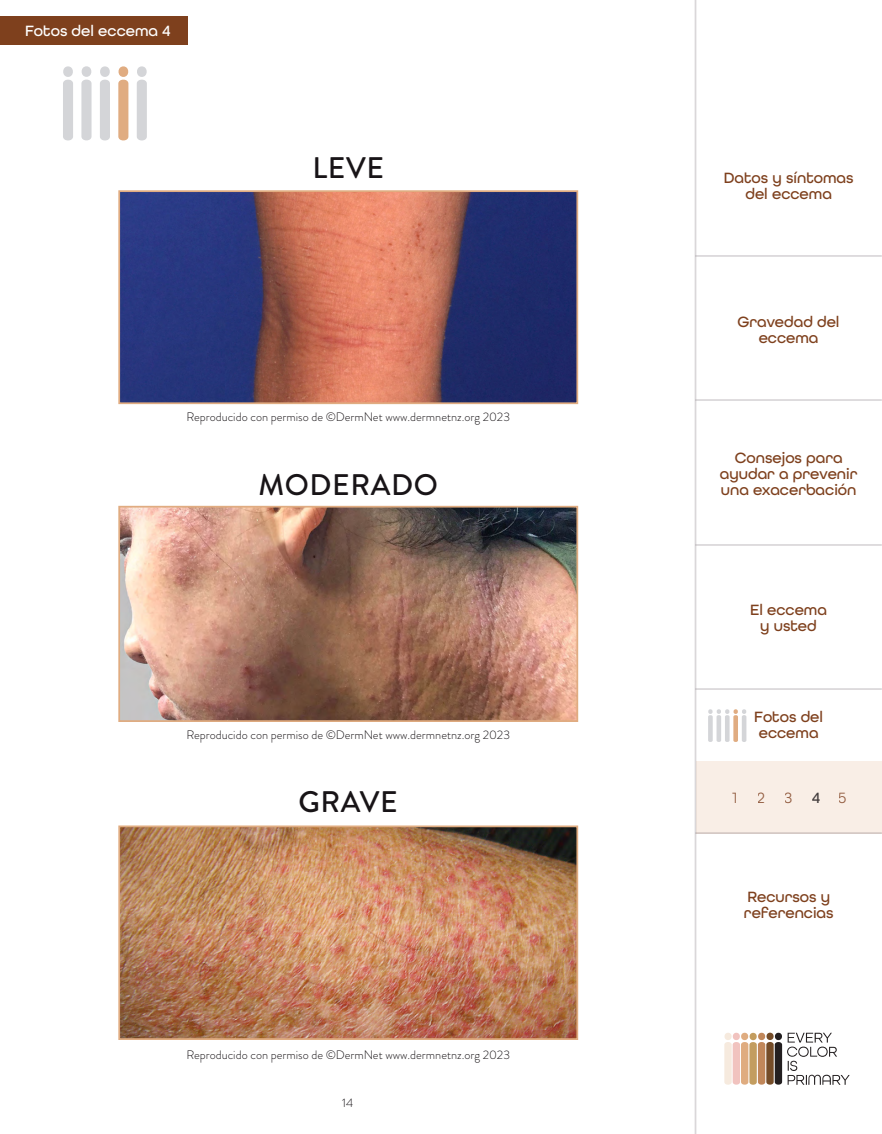
<style>
.page{position:relative;width:882px;height:1134px;background:#fff}
.page>*{position:absolute;margin:0;border:0;box-sizing:border-box;transform-origin:0 0}
.t1{font:500 29.75px "Brandon Grotesque";letter-spacing:.02em;color:#181417}
.t2{font:500 15.75px/15.8px "All Round Gothic";color:#7e401d;text-align:center}
.t3{font:500 15.75px "All Round Gothic";color:#fff}
.t4{font:15.75px "All Round Gothic";color:#7e401d}
.t5{font:300 12.25px "Brandon Grotesque";color:#181417}
.s1{font-weight:500;color:#181417}
</style>
<div class="page">
<hr style="left:695px;top:0;width:1px;height:1134px;background:#a29ba1">
<img style="left:121px;top:828px;width:454px;height:209px">
<div style="left:118px;top:825px;width:460px;height:215px;border:2px solid #e0ac81"></div>
<img style="left:121px;top:509px;width:454px;height:210px">
<div style="left:118px;top:506px;width:460px;height:216px;border:2px solid #e0ac81"></div>
<svg style="left:118px;top:66px;width:29px;height:75px"></svg>
<svg style="left:63px;top:66px;width:47px;height:75px"></svg>
<img style="left:121px;top:193px;width:454px;height:208px">
<div style="left:118px;top:190px;width:460px;height:214px;border:2px solid #e0ac81"></div>
<div style="left:0;top:16px;width:188px;height:29px;background:#7e401d"></div>
<svg style="left:724px;top:1033px;width:126px;height:52px"></svg>
<hr style="left:695px;top:544px;width:187px;height:2px;background:#a29ba1">
<hr style="left:695px;top:688px;width:187px;height:2px;background:#a29ba1">
<hr style="left:695px;top:832px;width:187px;height:2px;background:#a29ba1">
<hr style="left:695px;top:399px;width:187px;height:2px;background:#a29ba1">
<hr style="left:695px;top:255px;width:187px;height:2px;background:#a29ba1">
<svg style="left:708px;top:709px;width:39px;height:33px"></svg>
<div style="left:696px;top:761px;width:186px;height:72px;background:#f9eee6"></div>
<p class="t3" style="left:25px;top:21px;width:147px">Fotos del eccema 4</p>
<h1 class="t1" style="left:312px;top:147px;width:73px">LEVE</h1>
<p class="t5" style="left:187px;top:409px;width:325px">Reproducido con permiso de ©DermNet www.dermnetnz.org 2023</p>
<h1 class="t1" style="left:258px;top:465px;width:181px">MODERADO</h1>
<p class="t5" style="left:187px;top:726px;width:325px">Reproducido con permiso de ©DermNet www.dermnetnz.org 2023</p>
<h1 class="t1" style="left:299px;top:781px;width:101px">GRAVE</h1>
<p class="t5" style="left:187px;top:1046px;width:325px">Reproducido con permiso de ©DermNet www.dermnetnz.org 2023</p>
<p class="t5" style="left:342px;top:1094px;width:13px">14</p>
<p class="t2" style="left:724px;top:170px;width:131px">Datos y síntomas del eccema</p>
<p class="t2" style="left:738px;top:314px;width:103px">Gravedad del eccema</p>
<p class="t2" style="left:720px;top:450px;width:139px">Consejos para ayudar a prevenir una exacerbación</p>
<p class="t2" style="left:750px;top:602px;width:78px">El eccema y usted</p>
<p class="t2" style="left:754px;top:709px;width:70px;text-align:left">Fotos del eccema</p>
<p class="t4" style="left:732px;top:788px;width:6px">1</p>
<p class="t4" style="left:758px;top:788px;width:91px">23<span class="s1">4</span>5</p>
<p class="t2" style="left:744px;top:889px;width:91px;text-align:left">Recursos y referencias</p>
</div>
